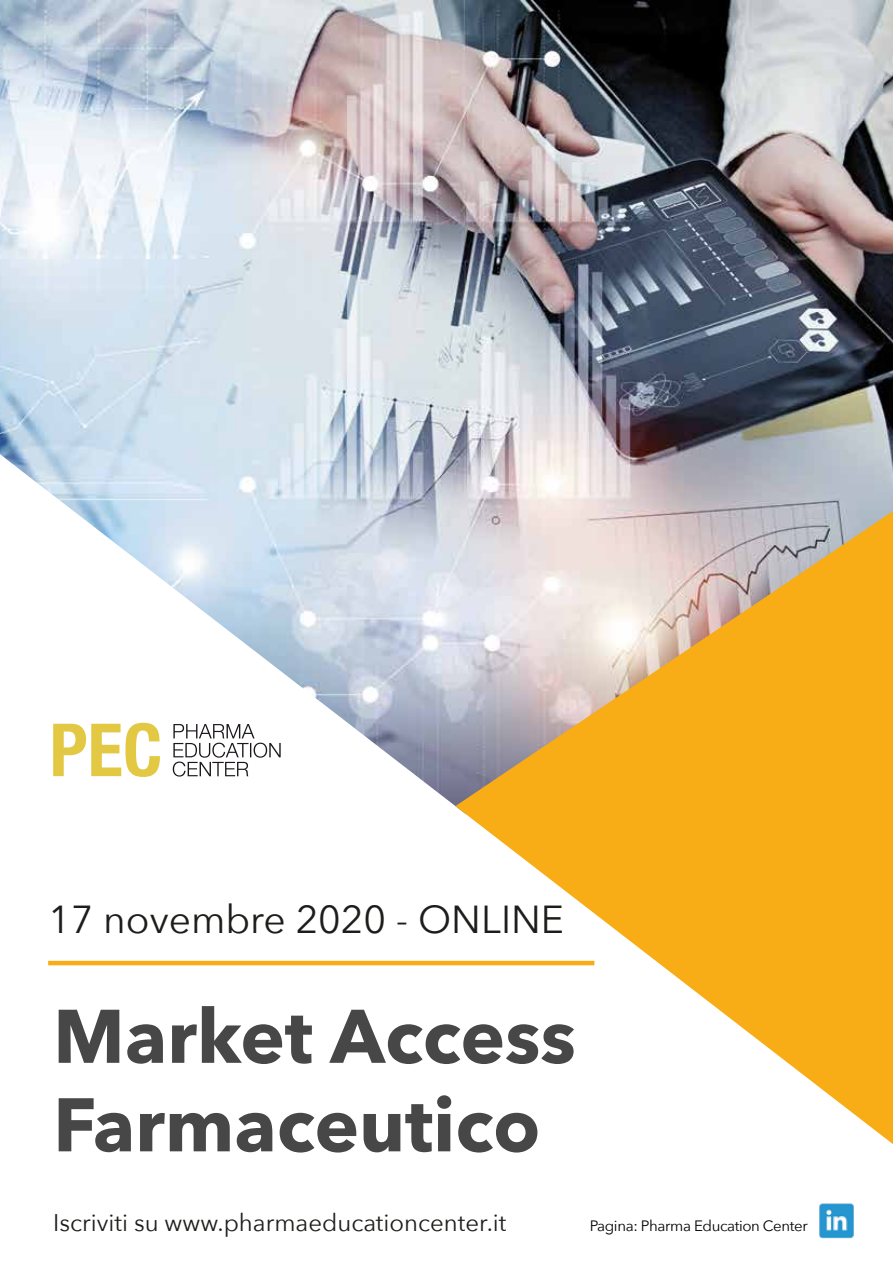
<style>
.page{position:relative;width:893px;height:1263px;background:#fff}
.page>*{position:absolute;margin:0;border:0;box-sizing:border-box;transform-origin:0 0}
.t1{font:700 75px/88.5px "Avenir Next";color:#484748}
.t2{font:39px "Avenir Next";color:#1d1d1b}
.t3{font:24px "Avenir Next";color:#1d1d1b}
.t4{font:15px "Avenir Next";letter-spacing:-.025em;color:#000101}
</style>
<div class="page">
<img style="left:0;top:0;width:893px;height:454px">
<svg style="left:0;top:454px;width:893px;height:512px"></svg>
<svg style="left:455px;top:511px;width:438px;height:633px"></svg>
<hr style="left:48px;top:961px;width:546px;height:4px;background:#f8ac15">
<svg style="left:53px;top:723px;width:107px;height:54px"></svg>
<svg style="left:173px;top:724px;width:108px;height:52px"></svg>
<img style="left:819px;top:1203px;width:35px;height:36px">
<h2 class="t2" style="left:48px;top:887px;width:517px">17 novembre 2020 - ONLINE</h2>
<h1 class="t1" style="left:53px;top:991px;width:524px">Market Access<br>Farmaceutico</h1>
<p class="t3" style="left:53px;top:1202px;width:455px">Iscriviti su www.pharmaeducationcenter.it</p>
<p class="t4" style="left:590px;top:1213px;width:219px">Pagina: Pharma Education Center</p>
</div>
